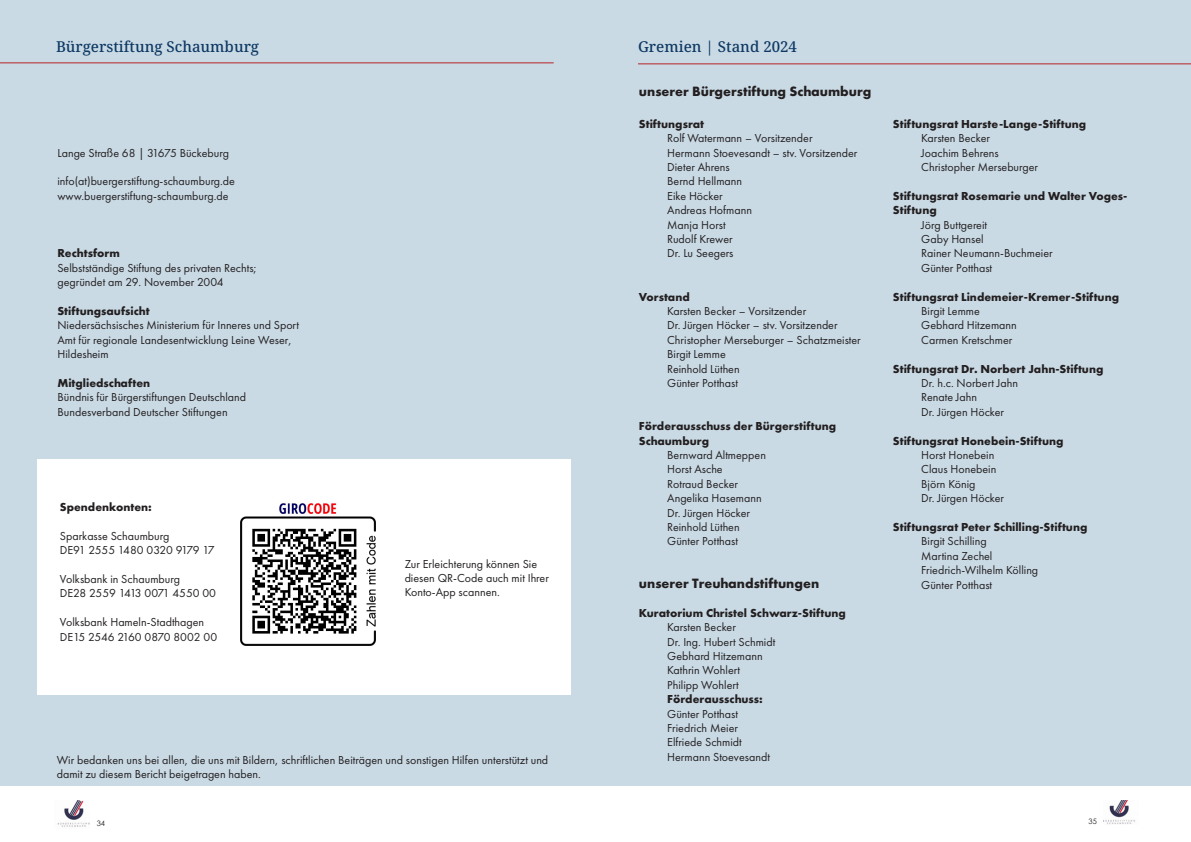
<style>
.page{position:relative;width:1191px;height:842px;background:#fff}
.page>*{position:absolute;margin:0;border:0;box-sizing:border-box;transform-origin:0 0}
.t1{font:500 15px "Noto Serif";color:#0f3963}
.t2{font:700 14px "Futura PT";color:#231f20}
.t3{font:12px/14.4px "Futura PT";color:#231f20}
.t4{font:700 12px/14.4px "Futura PT";color:#231f20}
.t5{font:7.5px "Century Gothic";color:#231f20}
</style>
<div class="page">
<img style="left:1103px;top:800px;width:32px;height:25px">
<img style="left:57px;top:800px;width:33px;height:27px">
<div style="left:0;top:0;width:1191px;height:785px;background:#c9dae5"></div>
<hr style="left:638px;top:63px;width:553px;height:1px;background:#b52325">
<hr style="left:0;top:62px;width:553px;height:1px;background:#b52325">
<div style="left:38px;top:459px;width:533px;height:236px;background:#fff"></div>
<img style="left:240px;top:503px;width:136px;height:142px">
<p class="t1" style="left:56px;top:36px;width:205px">Bürgerstiftung Schaumburg</p>
<p class="t3" style="left:57px;top:145px;width:173px">Lange Straße 68 | 31675 Bückeburg</p>
<p class="t3" style="left:57px;top:174px;width:179px">info(at)buergerstiftung-schaumburg.de www.buergerstiftung-schaumburg.de</p>
<p class="t4" style="left:57px;top:246px;width:64px">Rechtsform</p>
<p class="t3" style="left:57px;top:261px;width:201px">Selbstständige Stiftung des privaten Rechts; gegründet am 29. November 2004</p>
<p class="t4" style="left:57px;top:303px;width:94px">Stiftungsaufsicht</p>
<p class="t3" style="left:57px;top:318px;width:243px">Niedersächsisches Ministerium für Inneres und Sport<br>Amt für regionale Landesentwicklung Leine Weser,<br>Hildesheim</p>
<p class="t4" style="left:57px;top:375px;width:94px">Mitgliedschaften</p>
<p class="t3" style="left:57px;top:390px;width:190px">Bündnis für Bürgerstiftungen Deutschland<br>Bundesverband Deutscher Stiftungen</p>
<p class="t4" style="left:60px;top:499px;width:93px">Spendenkonten:</p>
<p class="t3" style="left:60px;top:528px;width:156px">Sparkasse Schaumburg<br>DE91 2555 1480 0320 9179 17</p>
<p class="t3" style="left:60px;top:572px;width:158px">Volksbank in Schaumburg<br>DE28 2559 1413 0071 4550 00</p>
<p class="t3" style="left:60px;top:615px;width:159px">Volksbank Hameln-Stadthagen<br>DE15 2546 2160 0870 8002 00</p>
<p class="t3" style="left:405px;top:556px;width:146px">Zur Erleichterung können Sie diesen QR-Code auch mit Ihrer<br>Konto-App scannen.</p>
<p class="t3" style="left:57px;top:752px;width:493px">Wir bedanken uns bei allen, die uns mit Bildern, schriftlichen Beiträgen und sonstigen Hilfen unterstützt und damit zu diesem Bericht beigetragen haben.</p>
<p class="t1" style="left:638px;top:36px;width:160px">Gremien | Stand 2024</p>
<p class="t2" style="left:639px;top:82px;width:234px">unserer Bürgerstiftung Schaumburg</p>
<p class="t4" style="left:639px;top:116px;width:67px">Stiftungsrat</p>
<p class="t3" style="left:667px;top:131px;width:192px">Rolf Watermann – Vorsitzender<br>Hermann Stoevesandt – stv. Vorsitzender<br>Dieter Ahrens<br>Bernd Hellmann<br>Eike Höcker<br>Andreas Hofmann<br>Manja Horst<br>Rudolf Krewer<br>Dr. Lu Seegers</p>
<p class="t4" style="left:639px;top:289px;width:52px">Vorstand</p>
<p class="t3" style="left:667px;top:304px;width:195px">Karsten Becker – Vorsitzender<br>Dr. Jürgen Höcker – stv. Vorsitzender<br>Christopher Merseburger – Schatzmeister<br>Birgit Lemme<br>Reinhold Lüthen<br>Günter Potthast</p>
<p class="t4" style="left:639px;top:419px;width:199px">Förderausschuss der Bürgerstiftung<br>Schaumburg</p>
<p class="t3" style="left:667px;top:448px;width:100px">Bernward Altmeppen<br>Horst Asche<br>Rotraud Becker<br>Angelika Hasemann<br>Dr. Jürgen Höcker<br>Reinhold Lüthen<br>Günter Potthast</p>
<p class="t2" style="left:639px;top:574px;width:182px">unserer Treuhandstiftungen</p>
<p class="t4" style="left:639px;top:605px;width:208px">Kuratorium Christel Schwarz-Stiftung</p>
<p class="t3" style="left:667px;top:620px;width:110px">Karsten Becker<br>Dr. Ing. Hubert Schmidt<br>Gebhard Hitzemann<br>Kathrin Wohlert<br>Philipp Wohlert</p>
<p class="t4" style="left:667px;top:692px;width:97px">Förderausschuss:</p>
<p class="t3" style="left:667px;top:706px;width:104px">Günter Potthast<br>Friedrich Meier<br>Elfriede Schmidt<br>Hermann Stoevesandt</p>
<p class="t4" style="left:893px;top:116px;width:195px">Stiftungsrat Harste-Lange-Stiftung</p>
<p class="t3" style="left:921px;top:131px;width:118px">Karsten Becker<br>Joachim Behrens<br>Christopher Merseburger</p>
<p class="t4" style="left:893px;top:188px;width:236px">Stiftungsrat Rosemarie und Walter Voges-<br>Stiftung</p>
<p class="t3" style="left:921px;top:217px;width:133px">Jörg Buttgereit<br>Gaby Hansel<br>Rainer Neumann-Buchmeier<br>Günter Potthast</p>
<p class="t4" style="left:893px;top:289px;width:228px">Stiftungsrat Lindemeier-Kremer-Stiftung</p>
<p class="t3" style="left:921px;top:304px;width:97px">Birgit Lemme<br>Gebhard Hitzemann<br>Carmen Kretschmer</p>
<p class="t4" style="left:893px;top:361px;width:212px">Stiftungsrat Dr. Norbert Jahn-Stiftung</p>
<p class="t3" style="left:921px;top:376px;width:98px">Dr. h.c. Norbert Jahn<br>Renate Jahn<br>Dr. Jürgen Höcker</p>
<p class="t4" style="left:893px;top:433px;width:172px">Stiftungsrat Honebein-Stiftung</p>
<p class="t3" style="left:921px;top:448px;width:84px">Horst Honebein<br>Claus Honebein<br>Björn König<br>Dr. Jürgen Höcker</p>
<p class="t4" style="left:893px;top:519px;width:196px">Stiftungsrat Peter Schilling-Stiftung</p>
<p class="t3" style="left:921px;top:534px;width:118px">Birgit Schilling<br>Martina Zechel<br>Friedrich-Wilhelm Kölling<br>Günter Potthast</p>
<p class="t5" style="left:97px;top:818px;width:10px">34</p>
<p class="t5" style="left:1088px;top:816px;width:10px">35</p>
</div>
